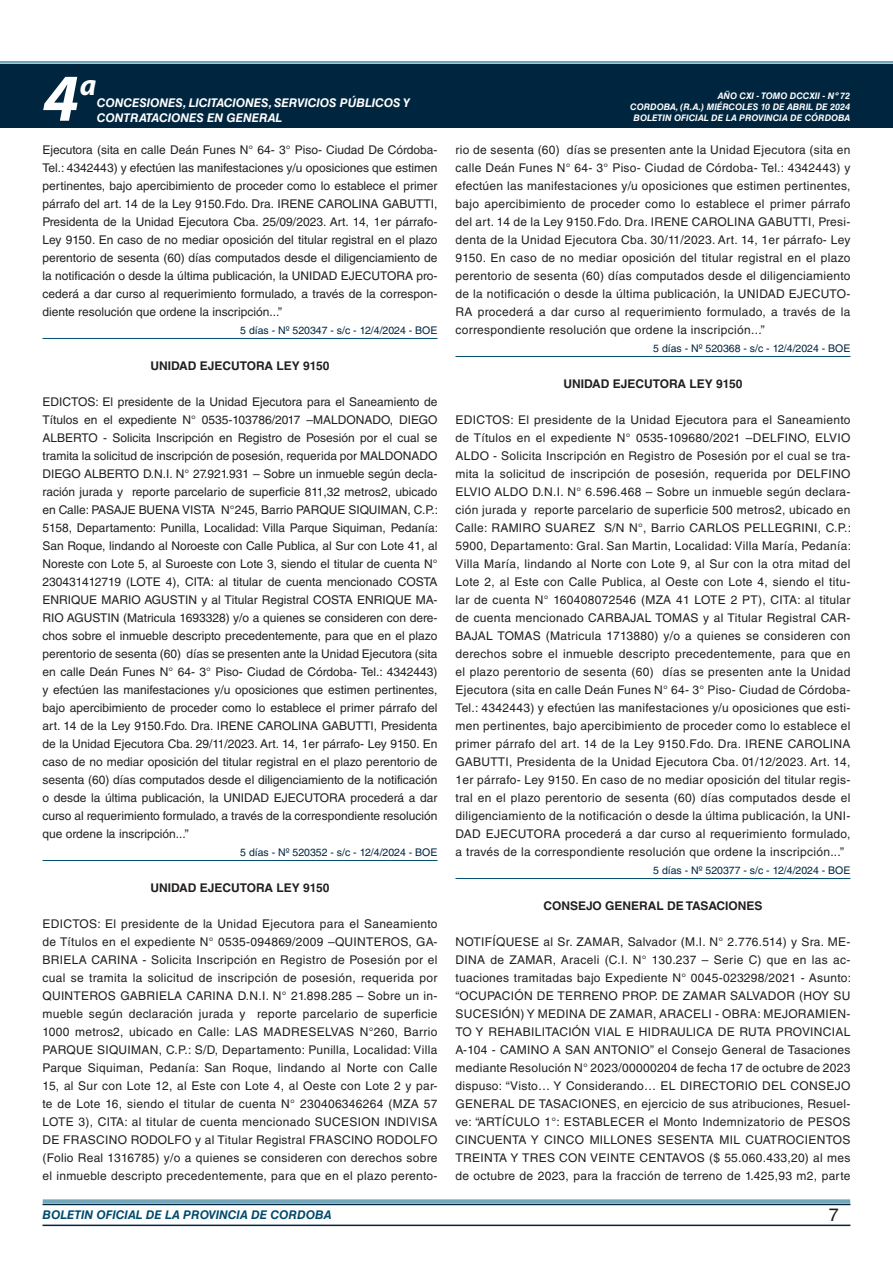
<style>
.page{position:relative;width:893px;height:1263px;background:#fff}
.page>*{position:absolute;margin:0;border:0;box-sizing:border-box;transform-origin:0 0}
.t1{font:italic 700 67.5px "Myriad Pro";color:#fff}
.t2{font:italic 700 30px "Myriad Pro";color:#fff}
.t3{font:18px "Helvetica LT Std";color:#231f20}
.TEXTO_BASE{font:12px/18px "Helvetica LT Std";letter-spacing:.025em;color:#231f20;text-align:justify}
.RESUELVE{font:700 12px "Helvetica LT Std";color:#231f20}
.t4{font:italic 700 12px/14.4px "Helvetica LT Std";color:#fff}
.t5{font:italic 700 12px "Helvetica LT Std";color:#004b6c}
.FECHA_DE_VENCIMIENTO{font:10.5px "Helvetica LT Std";color:#00263f}
.t6{font:italic 700 9px/10.8px "Helvetica LT Std";color:#fff;text-align:right}
</style>
<div class="page">
<div style="left:0;top:61px;width:893px;height:6px;background:#fff;opacity:.75"></div>
<hr style="left:43px;top:1224px;width:807px;height:2px;background:#00263f">
<div style="left:42px;top:1198px;width:809px;height:8px;background:#fff;opacity:.75"></div>
<div style="left:0;top:64px;width:893px;height:64px;background:#00263f"></div>
<hr style="left:43px;top:338px;width:394px;height:1px;background:#004b6c">
<hr style="left:43px;top:860px;width:394px;height:1px;background:#004b6c">
<hr style="left:455px;top:356px;width:395px;height:1px;background:#004b6c">
<hr style="left:455px;top:878px;width:395px;height:1px;background:#004b6c">
<h1 class="t1" style="left:43px;top:54px;width:38px">4</h1>
<h2 class="t2" style="left:80px;top:66px;width:18px">a</h2>
<p class="t4" style="left:97px;top:96px;width:315px">CONCESIONES, LICITACIONES, SERVICIOS PÚBLICOS Y<br>CONTRATACIONES EN GENERAL</p>
<p class="TEXTO_BASE" style="left:43px;top:141px;width:396px">Ejecutora (sita en calle Deán Funes N° 64- 3° Piso- Ciudad De Córdoba-Tel.: 4342443) y efectúen las manifestaciones y/u oposiciones que estimen pertinentes, bajo apercibimiento de proceder como lo establece el primer párrafo del art. 14 de la Ley 9150.Fdo. Dra. IRENE CAROLINA GABUTTI, Presidenta de la Unidad Ejecutora Cba. 25/09/2023. Art. 14, 1er párrafo-Ley 9150. En caso de no mediar oposición del titular registral en el plazo perentorio de sesenta (60) días computados desde el diligenciamiento de la notificación o desde la última publicación, la UNIDAD EJECUTORA pro&shy;cederá a dar curso al requerimiento formulado, a través de la correspon&shy;diente resolución que ordene la inscripción...”</p>
<p class="FECHA_DE_VENCIMIENTO" style="left:240px;top:324px;width:199px">5 días - Nº 520347 - s/c - 12/4/2024 - BOE</p>
<p class="RESUELVE" style="left:150px;top:358px;width:181px">UNIDAD EJECUTORA LEY 9150</p>
<p class="TEXTO_BASE" style="left:43px;top:393px;width:397px">EDICTOS: El presidente de la Unidad Ejecutora para el Saneamiento de Títulos en el expediente N° 0535-103786/2017 –MALDONADO, DIEGO ALBERTO - Solicita Inscripción en Registro de Posesión por el cual se tramita la solicitud de inscripción de posesión, requerida por MALDONADO DIEGO ALBERTO D.N.I. N° 27.921.931 – Sobre un inmueble según decla&shy;ración jurada y reporte parcelario de superficie 811,32 metros2, ubicado en Calle: PASAJE BUENA VISTA N°245, Barrio PARQUE SIQUIMAN, C.P.:<br>5158, Departamento: Punilla, Localidad: Villa Parque Siquiman, Pedanía:<br>San Roque, lindando al Noroeste con Calle Publica, al Sur con Lote 41, al Noreste con Lote 5, al Suroeste con Lote 3, siendo el titular de cuenta N° 230431412719 (LOTE 4), CITA: al titular de cuenta mencionado COSTA ENRIQUE MARIO AGUSTIN y al Titular Registral COSTA ENRIQUE MA-RIO AGUSTIN (Matricula 1693328) y/o a quienes se consideren con dere&shy;chos sobre el inmueble descripto precedentemente, para que en el plazo perentorio de sesenta (60) días se presenten ante la Unidad Ejecutora (sita en calle Deán Funes N° 64- 3° Piso- Ciudad de Córdoba- Tel.: 4342443) y efectúen las manifestaciones y/u oposiciones que estimen pertinentes, bajo apercibimiento de proceder como lo establece el primer párrafo del art. 14 de la Ley 9150.Fdo. Dra. IRENE CAROLINA GABUTTI, Presidenta de la Unidad Ejecutora Cba. 29/11/2023. Art. 14, 1er párrafo- Ley 9150. En caso de no mediar oposición del titular registral en el plazo perentorio de sesenta (60) días computados desde el diligenciamiento de la notificación o desde la última publicación, la UNIDAD EJECUTORA procederá a dar curso al requerimiento formulado, a través de la correspondiente resolución que ordene la inscripción...”</p>
<p class="FECHA_DE_VENCIMIENTO" style="left:240px;top:846px;width:199px">5 días - Nº 520352 - s/c - 12/4/2024 - BOE</p>
<p class="RESUELVE" style="left:150px;top:880px;width:181px">UNIDAD EJECUTORA LEY 9150</p>
<p class="TEXTO_BASE" style="left:43px;top:915px;width:396px">EDICTOS: El presidente de la Unidad Ejecutora para el Saneamiento de Títulos en el expediente N° 0535-094869/2009 –QUINTEROS, GA-BRIELA CARINA - Solicita Inscripción en Registro de Posesión por el cual se tramita la solicitud de inscripción de posesión, requerida por QUINTEROS GABRIELA CARINA D.N.I. N° 21.898.285 – Sobre un in&shy;mueble según declaración jurada y reporte parcelario de superficie 1000 metros2, ubicado en Calle: LAS MADRESELVAS N°260, Barrio PARQUE SIQUIMAN, C.P.: S/D, Departamento: Punilla, Localidad: Villa Parque Siquiman, Pedanía: San Roque, lindando al Norte con Calle 15, al Sur con Lote 12, al Este con Lote 4, al Oeste con Lote 2 y par&shy;te de Lote 16, siendo el titular de cuenta N° 230406346264 (MZA 57<br>LOTE 3), CITA: al titular de cuenta mencionado SUCESION INDIVISA DE FRASCINO RODOLFO y al Titular Registral FRASCINO RODOLFO (Folio Real 1316785) y/o a quienes se consideren con derechos sobre el inmueble descripto precedentemente, para que en el plazo perento-</p>
<p class="t6" style="left:630px;top:91px;width:222px">AÑO CXI - TOMO DCCXII - Nº 72<br>CORDOBA, (R.A.) MIÉRCOLES 10 DE ABRIL DE 2024</p>
<p class="t6" style="left:634px;top:112px;width:218px">BOLETIN OFICIAL DE LA PROVINCIA DE CÓRDOBA</p>
<p class="TEXTO_BASE" style="left:455px;top:141px;width:396px">rio de sesenta (60) días se presenten ante la Unidad Ejecutora (sita en calle Deán Funes N° 64- 3° Piso- Ciudad de Córdoba- Tel.: 4342443) y efectúen las manifestaciones y/u oposiciones que estimen pertinentes, bajo apercibimiento de proceder como lo establece el primer párrafo del art. 14 de la Ley 9150.Fdo. Dra. IRENE CAROLINA GABUTTI, Presi&shy;denta de la Unidad Ejecutora Cba. 30/11/2023. Art. 14, 1er párrafo- Ley 9150. En caso de no mediar oposición del titular registral en el plazo perentorio de sesenta (60) días computados desde el diligenciamiento de la notificación o desde la última publicación, la UNIDAD EJECUTO-RA procederá a dar curso al requerimiento formulado, a través de la correspondiente resolución que ordene la inscripción...”</p>
<p class="FECHA_DE_VENCIMIENTO" style="left:653px;top:342px;width:199px">5 días - Nº 520368 - s/c - 12/4/2024 - BOE</p>
<p class="RESUELVE" style="left:563px;top:376px;width:181px">UNIDAD EJECUTORA LEY 9150</p>
<p class="TEXTO_BASE" style="left:455px;top:411px;width:397px">EDICTOS: El presidente de la Unidad Ejecutora para el Saneamiento de Títulos en el expediente N° 0535-109680/2021 –DELFINO, ELVIO ALDO - Solicita Inscripción en Registro de Posesión por el cual se tra&shy;mita la solicitud de inscripción de posesión, requerida por DELFINO ELVIO ALDO D.N.I. N° 6.596.468 – Sobre un inmueble según declara&shy;ción jurada y reporte parcelario de superficie 500 metros2, ubicado en Calle: RAMIRO SUAREZ S/N N°, Barrio CARLOS PELLEGRINI, C.P.:<br>5900, Departamento: Gral. San Martin, Localidad: Villa María, Pedanía:<br>Villa María, lindando al Norte con Lote 9, al Sur con la otra mitad del Lote 2, al Este con Calle Publica, al Oeste con Lote 4, siendo el titu&shy;lar de cuenta N° 160408072546 (MZA 41 LOTE 2 PT), CITA: al titular de cuenta mencionado CARBAJAL TOMAS y al Titular Registral CAR-BAJAL TOMAS (Matricula 1713880) y/o a quienes se consideren con derechos sobre el inmueble descripto precedentemente, para que en el plazo perentorio de sesenta (60) días se presenten ante la Unidad Ejecutora (sita en calle Deán Funes N° 64- 3° Piso- Ciudad de Córdoba-Tel.: 4342443) y efectúen las manifestaciones y/u oposiciones que esti&shy;men pertinentes, bajo apercibimiento de proceder como lo establece el primer párrafo del art. 14 de la Ley 9150.Fdo. Dra. IRENE CAROLINA GABUTTI, Presidenta de la Unidad Ejecutora Cba. 01/12/2023. Art. 14, 1er párrafo- Ley 9150. En caso de no mediar oposición del titular regis&shy;tral en el plazo perentorio de sesenta (60) días computados desde el diligenciamiento de la notificación o desde la última publicación, la UNI-DAD EJECUTORA procederá a dar curso al requerimiento formulado, a través de la correspondiente resolución que ordene la inscripción...”</p>
<p class="FECHA_DE_VENCIMIENTO" style="left:653px;top:864px;width:199px">5 días - Nº 520377 - s/c - 12/4/2024 - BOE</p>
<p class="RESUELVE" style="left:543px;top:898px;width:221px">CONSEJO GENERAL DE TASACIONES</p>
<p class="TEXTO_BASE" style="left:455px;top:933px;width:397px">NOTIFÍQUESE al Sr. ZAMAR, Salvador (M.I. N° 2.776.514) y Sra. ME-DINA de ZAMAR, Araceli (C.I. N° 130.237 – Serie C) que en las ac&shy;tuaciones tramitadas bajo Expediente N° 0045-023298/2021 - Asunto: “OCUPACIÓN DE TERRENO PROP. DE ZAMAR SALVADOR (HOY SU SUCESIÓN) Y MEDINA DE ZAMAR, ARACELI - OBRA: MEJORAMIEN-TO Y REHABILITACIÓN VIAL E HIDRAULICA DE RUTA PROVINCIAL A-104 - CAMINO A SAN ANTONIO” el Consejo General de Tasaciones mediante Resolución N° 2023/00000204 de fecha 17 de octubre de 2023 dispuso: “Visto… Y Considerando… EL DIRECTORIO DEL CONSEJO GENERAL DE TASACIONES, en ejercicio de sus atribuciones, Resuel&shy;ve: “ARTÍCULO 1°: ESTABLECER el Monto Indemnizatorio de PESOS CINCUENTA Y CINCO MILLONES SESENTA MIL CUATROCIENTOS TREINTA Y TRES CON VEINTE CENTAVOS ($ 55.060.433,20) al mes de octubre de 2023, para la fracción de terreno de 1.425,93 m2, parte</p>
<p class="t5" style="left:43px;top:1208px;width:290px">BOLETIN OFICIAL DE LA PROVINCIA DE CORDOBA</p>
<h3 class="t3" style="left:829px;top:1204px;width:12px">7</h3>
</div>
